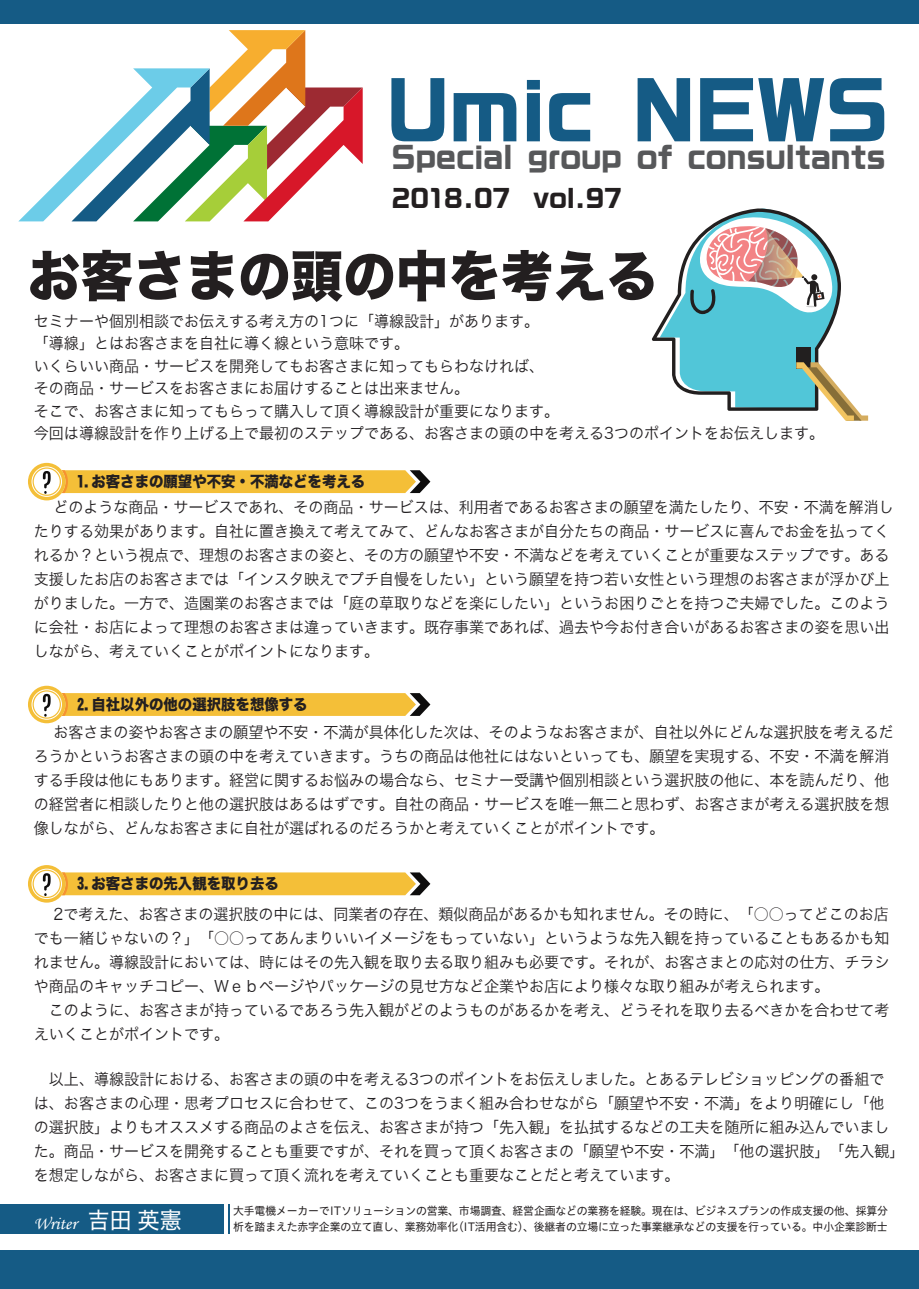
<style>
.page{position:relative;width:919px;height:1289px;background:#fff}
.page>*{position:absolute;margin:0;border:0;box-sizing:border-box;transform-origin:0 0}
.t1{font:700 76.95px "Ro G San Srf Std";letter-spacing:-.015em;color:#155b85;scale:.96 1}
.t2{font:54.75px "Hiragino Kaku W8 90 ms RKSJ H";color:#231f20;scale:.96 1}
.t3{font:700 29.4px "Ro G San Srf Std";letter-spacing:-.015em;color:#57585a;scale:.95 1}
.t4{font:700 24.45px "Ro G San Srf Std";letter-spacing:-.015em;color:#231f20;scale:.96 1}
.t5{font:23.4px "Hiragino UD Sans Std W4";color:#fff;scale:.96 1}
.t6{font:18px "Monotype Corsiva";color:#fff}
.t7{font:15.6px/24px "Hiragino Kaku W3 90 msp RKSJ H";color:#221f21;scale:.96 1}
.t8{font:15px "Hiragino Kaku W8 90 ms RKSJ H";color:#231f20;scale:.96 1}
.t9{font:11.25px "Hiragino UD Sans Std W4";letter-spacing:-.015em;color:#231f20;scale:.96 1}
</style>
<div class="page">
<svg style="left:19px;top:30px;width:343px;height:191px"></svg>
<div style="left:0;top:1250px;width:918px;height:38px;background:#155b85"></div>
<div style="left:0;top:0;width:918px;height:23px;background:#155b85"></div>
<div style="left:0;top:1204px;width:224px;height:29px;background:#155b85"></div>
<hr style="left:228px;top:1204px;width:2px;height:29px;background:#155b85">
<svg style="left:28px;top:463px;width:402px;height:37px"></svg>
<svg style="left:28px;top:685px;width:402px;height:38px"></svg>
<svg style="left:28px;top:865px;width:402px;height:37px"></svg>
<svg style="left:651px;top:208px;width:217px;height:213px"></svg>
<h1 class="t1" style="left:386px;top:59px;width:525px">Umic NEWS</h1>
<h3 class="t3" style="left:391px;top:137px;width:521px">Special group of consultants</h3>
<h3 class="t4" style="left:391px;top:181px;width:241px">2018.07　vol.97</h3>
<h2 class="t2" style="left:28px;top:247px;width:658px">お客さまの頭の中を考える</h2>
<p class="t7" style="left:34px;top:310px;width:824px;line-height:22.5px">セミナーや個別相談でお伝えする考え方の1つに「導線設計」があります。<br>「導線」とはお客さまを自社に導く線という意味です。<br>いくらいい商品・サービスを開発してもお客さまに知ってもらわなければ、<br>その商品・サービスをお客さまにお届けすることは出来ません。<br>そこで、お客さまに知ってもらって購入して頂く導線設計が重要になります。<br>今回は導線設計を作り上げる上で最初のステップである、お客さまの頭の中を考える3つのポイントをお伝えします。</p>
<p class="t8" style="left:77px;top:473px;width:302px">1.お客さまの願望や不安・不満などを考える</p>
<p class="t7" style="left:34px;top:495px;width:897px;text-indent:20px">どのような商品・サービスであれ、その商品・サービスは、利用者であるお客さまの願望を満たしたり、不安・不満を解消したりする効果があります。自社に置き換えて考えてみて、どんなお客さまが自分たちの商品・サービスに喜んでお金を払ってくれるか？という視点で、理想のお客さまの姿と、その方の願望や不安・不満などを考えていくことが重要なステップです。ある支援したお店のお客さまでは「インスタ映えでプチ自慢をしたい」という願望を持つ若い女性という理想のお客さまが浮かび上がりました。一方で、造園業のお客さまでは「庭の草取りなどを楽にしたい」というお困りごとを持つご夫婦でした。このように会社・お店によって理想のお客さまは違っていきます。既存事業であれば、過去や今お付き合いがあるお客さまの姿を思い出しながら、考えていくことがポイントになります。</p>
<p class="t8" style="left:77px;top:696px;width:242px">2.自社以外の他の選択肢を想像する</p>
<p class="t7" style="left:34px;top:720px;width:897px;text-indent:20px">お客さまの姿やお客さまの願望や不安・不満が具体化した次は、そのようなお客さまが、自社以外にどんな選択肢を考えるだろうかというお客さまの頭の中を考えていきます。うちの商品は他社にはないといっても、願望を実現する、不安・不満を解消する手段は他にもあります。経営に関するお悩みの場合なら、セミナー受講や個別相談という選択肢の他に、本を読んだり、他の経営者に相談したりと他の選択肢はあるはずです。自社の商品・サービスを唯一無二と思わず、お客さまが考える選択肢を想像しながら、どんなお客さまに自社が選ばれるのだろうかと考えていくことがポイントです。</p>
<p class="t8" style="left:77px;top:875px;width:212px">3.お客さまの先入観を取り去る</p>
<p class="t7" style="left:34px;top:902px;width:892px;text-indent:20px">2で考えた、お客さまの選択肢の中には、同業者の存在、類似商品があるかも知れません。その時に、「○○ってどこのお店でも一緒じゃないの？」「○○ってあんまりいいイメージをもっていない」というような先入観を持っていることもあるかも知れません。導線設計においては、時にはその先入観を取り去る取り組みも必要です。それが、お客さまとの応対の仕方、チラシや商品のキャッチコピー、Ｗｅｂページやパッケージの見せ方など企業やお店により様々な取り組みが考えられます。<br>　このように、お客さまが持っているであろう先入観がどのようものがあるかを考え、どうそれを取り去るべきかを合わせて考えいくことがポイントです。</p>
<p class="t7" style="left:34px;top:1067px;width:908px">　以上、導線設計における、お客さまの頭の中を考える3つのポイントをお伝えしました。とあるテレビショッピングの番組で<br>は、お客さまの心理・思考プロセスに合わせて、この3つをうまく組み合わせながら「願望や不安・不満」をより明確にし「他<br>の選択肢」よりもオススメする商品のよさを伝え、お客さまが持つ「先入観」を払拭するなどの工夫を随所に組み込んでいました。商品・サービスを開発することも重要ですが、それを買って頂くお客さまの「願望や不安・不満」「他の選択肢」「先入観」を想定しながら、お客さまに買って頂く流れを考えていくことも重要なことだと考えています。</p>
<h3 class="t5" style="left:87px;top:1202px;width:100px">吉田 英憲</h3>
<p class="t9" style="left:233px;top:1201px;width:683px">大手電機メーカーでITソリューションの営業、市場調査、経営企画などの業務を経験。現在は、ビジネスプランの作成支援の他、採算分</p>
<p class="t6" style="left:34px;top:1212px;width:44px">Writer</p>
<p class="t9" style="left:233px;top:1218px;width:683px">析を踏まえた赤字企業の立て直し、業務効率化(IT活用含む)、後継者の立場に立った事業継承などの支援を行っている。中小企業診断士</p>
</div>
